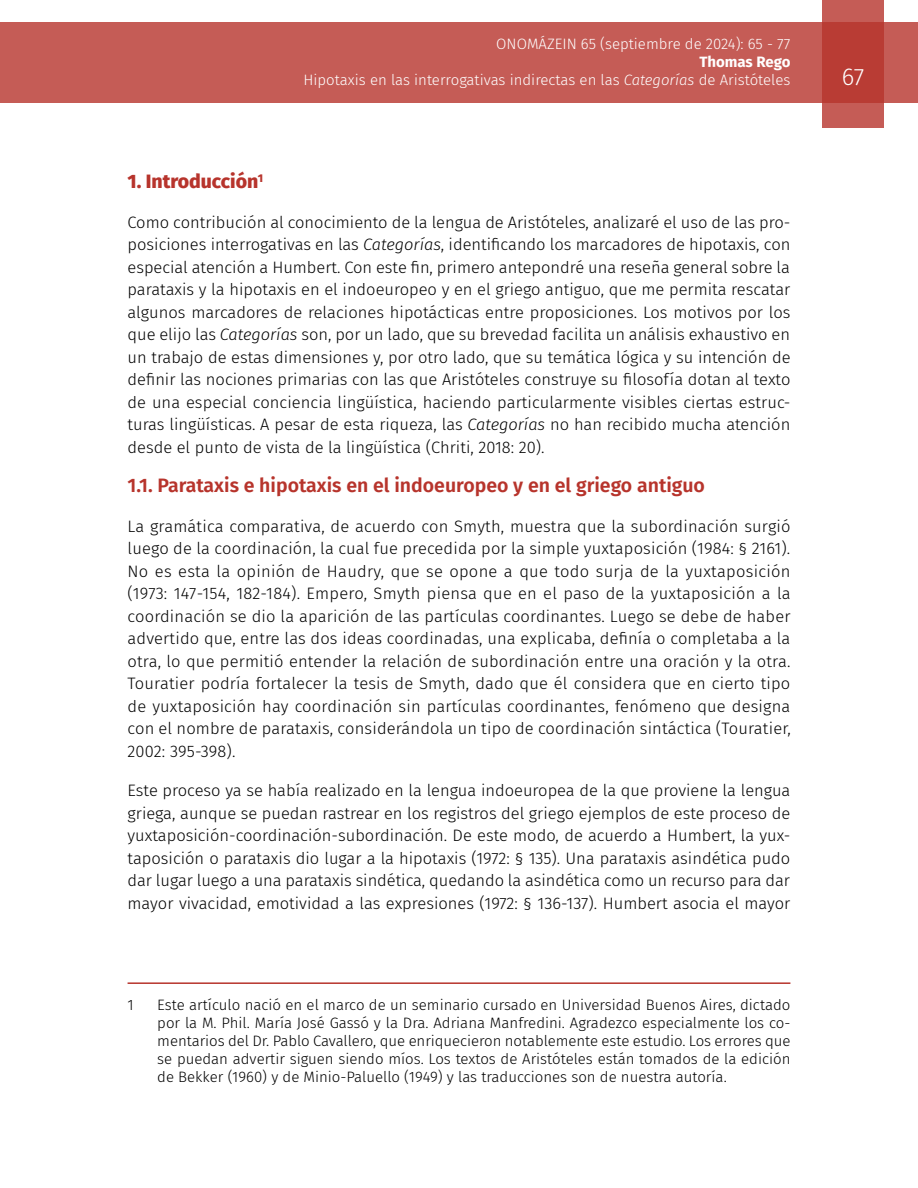
<style>
.page{position:relative;width:918px;height:1188px;background:#fff}
.page>*{position:absolute;margin:0;border:0;box-sizing:border-box;transform-origin:0 0}
.t1{font:300 24px "Fira Sans";color:#fff}
.t2{font:600 19.5px "Fira Sans";color:#b7342c}
.t3{font:800 19.5px "Fira Sans";color:#b7342c}
.t4{font:300 16.5px/22.5px "Fira Sans";color:#000;text-align:justify}
.t5{font:300 15px/18px "Fira Sans";color:#000;text-align:justify}
.t6{font:300 15px/18px "Fira Sans";color:#fff;text-align:right}
.s1{font-weight:700}
.s2{font-style:italic}
</style>
<div class="page">
<div style="left:0;top:23px;width:918px;height:80px;background:#c55c56"></div>
<svg style="left:822px;top:0;width:62px;height:128px;background:#bd4740"></svg>
<hr style="left:128px;top:982px;width:662px;height:2px;background:#b7342c">
<p class="t6" style="left:496px;top:35px;width:296px">ONOMÁZEIN 65 (septiembre de 2024): 65 - 77</p>
<p class="t6" style="left:304px;top:53px;width:488px"><span class="s1">Thomas Rego<br></span>Hipotaxis en las interrogativas indirectas en las <span class="s2">Categorías</span> de Aristóteles</p>
<p class="t3" style="left:128px;top:165px;width:137px">1. Introducción<sup>1</sup></p>
<p class="t4" style="left:128px;top:211px;width:665px">Como contribución al conocimiento de la lengua de Aristóteles, analizaré el uso de las pro&shy;posiciones interrogativas en las <span class="s2">Categorías</span>, identificando los marcadores de hipotaxis, con especial atención a Humbert. Con este fin, primero antepondré una reseña general sobre la parataxis y la hipotaxis en el indoeuropeo y en el griego antiguo, que me permita rescatar algunos marcadores de relaciones hipotácticas entre proposiciones. Los motivos por los que elijo las <span class="s2">Categorías</span> son, por un lado, que su brevedad facilita un análisis exhaustivo en un trabajo de estas dimensiones y, por otro lado, que su temática lógica y su intención de definir las nociones primarias con las que Aristóteles construye su filosofía dotan al texto de una especial conciencia lingüística, haciendo particularmente visibles ciertas estruc&shy;turas lingüísticas. A pesar de esta riqueza, las <span class="s2">Categorías</span> no han recibido mucha atención desde el punto de vista de la lingüística (Chriti, 2018: 20).</p>
<p class="t2" style="left:128px;top:470px;width:579px">1.1. Parataxis e hipotaxis en el indoeuropeo y en el griego antiguo</p>
<p class="t4" style="left:128px;top:515px;width:665px">La gramática comparativa, de acuerdo con Smyth, muestra que la subordinación surgió luego de la coordinación, la cual fue precedida por la simple yuxtaposición (1984: § 2161).<br>No es esta la opinión de Haudry, que se opone a que todo surja de la yuxtaposición (1973: 147-154, 182-184). Empero, Smyth piensa que en el paso de la yuxtaposición a la coordinación se dio la aparición de las partículas coordinantes. Luego se debe de haber advertido que, entre las dos ideas coordinadas, una explicaba, definía o completaba a la otra, lo que permitió entender la relación de subordinación entre una oración y la otra.<br>Touratier podría fortalecer la tesis de Smyth, dado que él considera que en cierto tipo de yuxtaposición hay coordinación sin partículas coordinantes, fenómeno que designa con el nombre de parataxis, considerándola un tipo de coordinación sintáctica (Touratier, 2002: 395-398).</p>
<p class="t4" style="left:128px;top:779px;width:664px">Este proceso ya se había realizado en la lengua indoeuropea de la que proviene la lengua griega, aunque se puedan rastrear en los registros del griego ejemplos de este proceso de yuxtaposición-coordinación-subordinación. De este modo, de acuerdo a Humbert, la yux&shy;taposición o parataxis dio lugar a la hipotaxis (1972: § 135). Una parataxis asindética pudo dar lugar luego a una parataxis sindética, quedando la asindética como un recurso para dar mayor vivacidad, emotividad a las expresiones (1972: § 136-137). Humbert asocia el mayor</p>
<p class="t5" style="left:128px;top:995px;width:8px">1</p>
<p class="t5" style="left:157px;top:995px;width:635px">Este artículo nació en el marco de un seminario cursado en Universidad Buenos Aires, dictado por la M. Phil. María José Gassó y la Dra. Adriana Manfredini. Agradezco especialmente los co&shy;mentarios del Dr. Pablo Cavallero, que enriquecieron notablemente este estudio. Los errores que se puedan advertir siguen siendo míos. Los textos de Aristóteles están tomados de la edición de Bekker (1960) y de Minio-Paluello (1949) y las traducciones son de nuestra autoría.</p>
<h1 class="t1" style="left:842px;top:60px;width:24px">67</h1>
</div>
